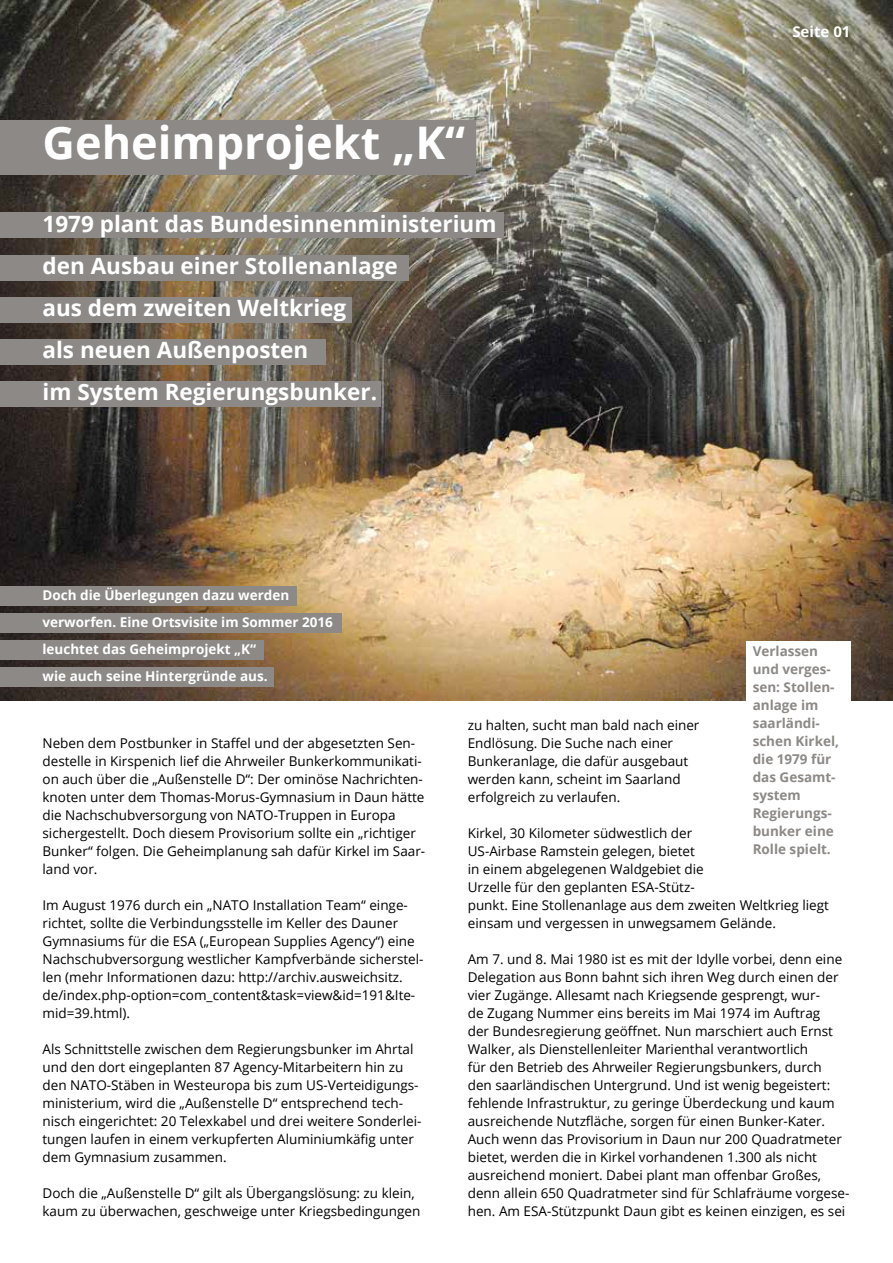
<style>
.page{position:relative;width:893px;height:1263px;background:#fff}
.page>*{position:absolute;margin:0;border:0;box-sizing:border-box;transform-origin:0 0}
.t1{font:700 45px "Open Sans";color:#fff}
.t2{font:700 22.5px/42px "Open Sans";color:#fff}
.t3{font:700 15px "Open Sans";color:#fff}
.t4{font:13.5px/18px "Open Sans";color:#000}
.t5{font:700 13.5px/27px "Open Sans";color:#fff}
.t6{font:700 13.5px/18px "Open Sans";color:#8c8986}
</style>
<div class="page">
<img style="left:0;top:0;width:893px;height:700px">
<div style="left:0;top:121px;width:475px;height:54px;background:#8c8986"></div>
<div style="left:0;top:212px;width:504px;height:26px;background:#8c8986"></div>
<div style="left:0;top:255px;width:408px;height:26px;background:#8c8986"></div>
<div style="left:0;top:297px;width:352px;height:26px;background:#8c8986"></div>
<div style="left:0;top:585px;width:297px;height:20px;background:#8c8986"></div>
<div style="left:0;top:612px;width:341px;height:20px;background:#8c8986"></div>
<div style="left:0;top:639px;width:264px;height:20px;background:#8c8986"></div>
<div style="left:0;top:666px;width:273px;height:20px;background:#8c8986"></div>
<div style="left:746px;top:641px;width:104px;height:74px;background:#fff"></div>
<div style="left:0;top:339px;width:326px;height:26px;background:#8c8986"></div>
<div style="left:0;top:381px;width:381px;height:26px;background:#8c8986"></div>
<h1 class="t1" style="left:43px;top:111px;width:424px">Geheimprojekt „K“</h1>
<h2 class="t2" style="left:43px;top:202px;width:455px">1979 plant das Bundesinnenministerium den Ausbau einer Stollenanlage<br>aus dem zweiten Weltkrieg<br>als neuen Außenposten<br>im System Regierungsbunker.</h2>
<p class="t3" style="left:792px;top:21px;width:60px">Seite 01</p>
<p class="t5" style="left:43px;top:582px;width:292px">Doch die Überlegungen dazu werden verworfen. Eine Ortsvisite im Sommer 2016 leuchtet das Geheimprojekt „K“<br>wie auch seine Hintergründe aus.</p>
<p class="t4" style="left:43px;top:734px;width:384px">Neben dem Postbunker in Staffel und der abgesetzten Sen&shy;destelle in Kirspenich lief die Ahrweiler Bunkerkommunikati&shy;on auch über die „Außenstelle D“: Der ominöse Nachrichten&shy;knoten unter dem Thomas-Morus-Gymnasium in Daun hätte die Nachschubversorgung von NATO-Truppen in Europa sichergestellt. Doch diesem Provisorium sollte ein „richtiger Bunker“ folgen. Die Geheimplanung sah dafür Kirkel im Saar&shy;land vor.</p>
<p class="t4" style="left:43px;top:896px;width:383px">Im August 1976 durch ein „NATO Installation Team“ einge&shy;richtet, sollte die Verbindungsstelle im Keller des Dauner Gymnasiums für die ESA („European Supplies Agency“) eine Nachschubversorgung westlicher Kampfverbände sicherstel&shy;len (mehr Informationen dazu: http://archiv.ausweichsitz. de/index.php-option=com_content&amp;task=view&amp;id=191&amp;Ite&shy;mid=39.html).</p>
<p class="t4" style="left:43px;top:1040px;width:380px">Als Schnittstelle zwischen dem Regierungsbunker im Ahrtal und den dort eingeplanten 87 Agency-Mitarbeitern hin zu den NATO-Stäben in Westeuropa bis zum US-Verteidigungs&shy;ministerium, wird die „Außenstelle D“ entsprechend tech&shy;nisch eingerichtet: 20 Telexkabel und drei weitere Sonderlei&shy;tungen laufen in einem verkupferten Aluminiumkäfig unter dem Gymnasium zusammen.</p>
<p class="t4" style="left:43px;top:1184px;width:379px">Doch die „Außenstelle D“ gilt als Übergangslösung: zu klein, kaum zu überwachen, geschweige unter Kriegsbedingungen</p>
<p class="t4" style="left:468px;top:716px;width:233px">zu halten, sucht man bald nach einer<br>Endlösung. Die Suche nach einer<br>Bunkeranlage, die dafür ausgebaut werden kann, scheint im Saarland erfolgreich zu verlaufen.</p>
<p class="t4" style="left:468px;top:824px;width:237px">Kirkel, 30 Kilometer südwestlich der US-Airbase Ramstein gelegen, bietet in einem abgelegenen Waldgebiet die Urzelle für den geplanten ESA-Stütz-</p>
<p class="t6" style="left:753px;top:641px;width:88px">Verlassen und verges&shy;sen: Stollen&shy;anlage im saarländi&shy;schen Kirkel, die 1979 für das Gesamt&shy;system<br>Regierungs&shy;bunker eine<br>Rolle spielt.</p>
<p class="t4" style="left:468px;top:896px;width:363px">punkt. Eine Stollenanlage aus dem zweiten Weltkrieg liegt einsam und vergessen in unwegsamem Gelände.</p>
<p class="t4" style="left:468px;top:950px;width:383px">Am 7. und 8. Mai 1980 ist es mit der Idylle vorbei, denn eine Delegation aus Bonn bahnt sich ihren Weg durch einen der vier Zugänge. Allesamt nach Kriegsende gesprengt, wur-<br>de Zugang Nummer eins bereits im Mai 1974 im Auftrag<br>der Bundesregierung geöffnet. Nun marschiert auch Ernst Walker, als Dienstellenleiter Marienthal verantwortlich<br>für den Betrieb des Ahrweiler Regierungsbunkers, durch<br>den saarländischen Untergrund. Und ist wenig begeistert: fehlende Infrastruktur, zu geringe Überdeckung und kaum ausreichende Nutzfläche, sorgen für einen Bunker-Kater.<br>Auch wenn das Provisorium in Daun nur 200 Quadratmeter bietet, werden die in Kirkel vorhandenen 1.300 als nicht ausreichend moniert. Dabei plant man offenbar Großes, denn allein 650 Quadratmeter sind für Schlafräume vorgese&shy;hen. Am ESA-Stützpunkt Daun gibt es keinen einzigen, es sei</p>
</div>
